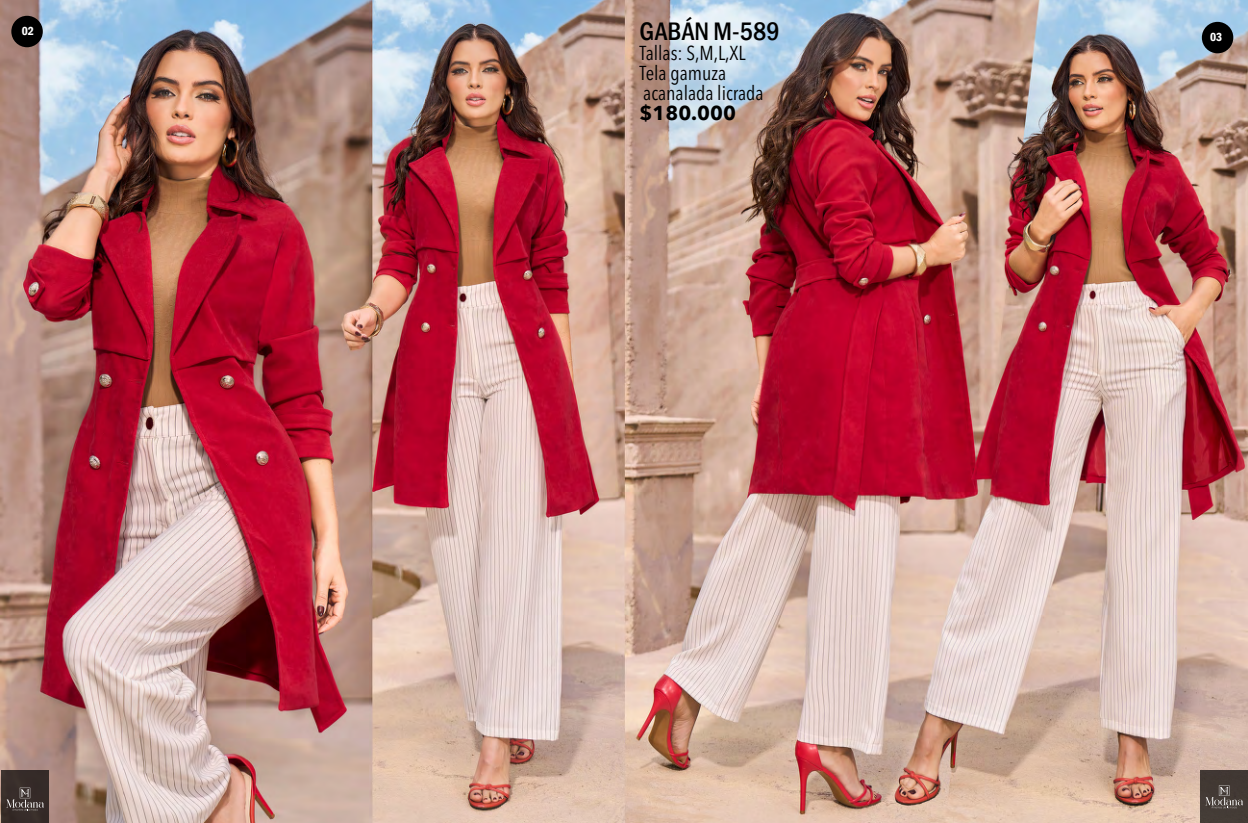
<style>
.page{position:relative;width:1248px;height:823px;background:#fff}
.page>*{position:absolute;margin:0;border:0;box-sizing:border-box;transform-origin:0 0}
.t1{font:500 condensed 26px "Franklin Gothic";color:#000}
.t2{font:condensed 20px/20px "Avenir Next LT Pro";color:#000}
.t3{font:700 20px "Avenir Next LT Pro";color:#000}
.t4{font:600 condensed 12px "Franklin Gothic";color:#fff}
</style>
<div class="page">
<img style="left:0;top:0;width:1247px;height:822px">
<div style="left:11px;top:16px;width:32px;height:31px;background:#000;border-radius:50%"></div>
<div style="left:1201px;top:22px;width:32px;height:31px;background:#000;border-radius:50%"></div>
<div style="left:1px;top:770px;width:48px;height:52px;background:#362b28"></div>
<div style="left:1200px;top:770px;width:47px;height:52px;background:#433a35"></div>
<svg style="left:6px;top:787px;width:38px;height:23px"></svg>
<svg style="left:1205px;top:785px;width:37px;height:22px"></svg>
<p class="t4" style="left:22px;top:23px;width:14px">02</p>
<h1 class="t1" style="left:639px;top:14px;width:141px">GABÁN M-589</h1>
<p class="t2" style="left:639px;top:43px;width:125px">Tallas: S,M,L,XL<br>Tela gamuza acanalada licrada</p>
<p class="t3" style="left:639px;top:101px;width:98px">$180.000</p>
<p class="t4" style="left:1209px;top:29px;width:14px">03</p>
</div>
